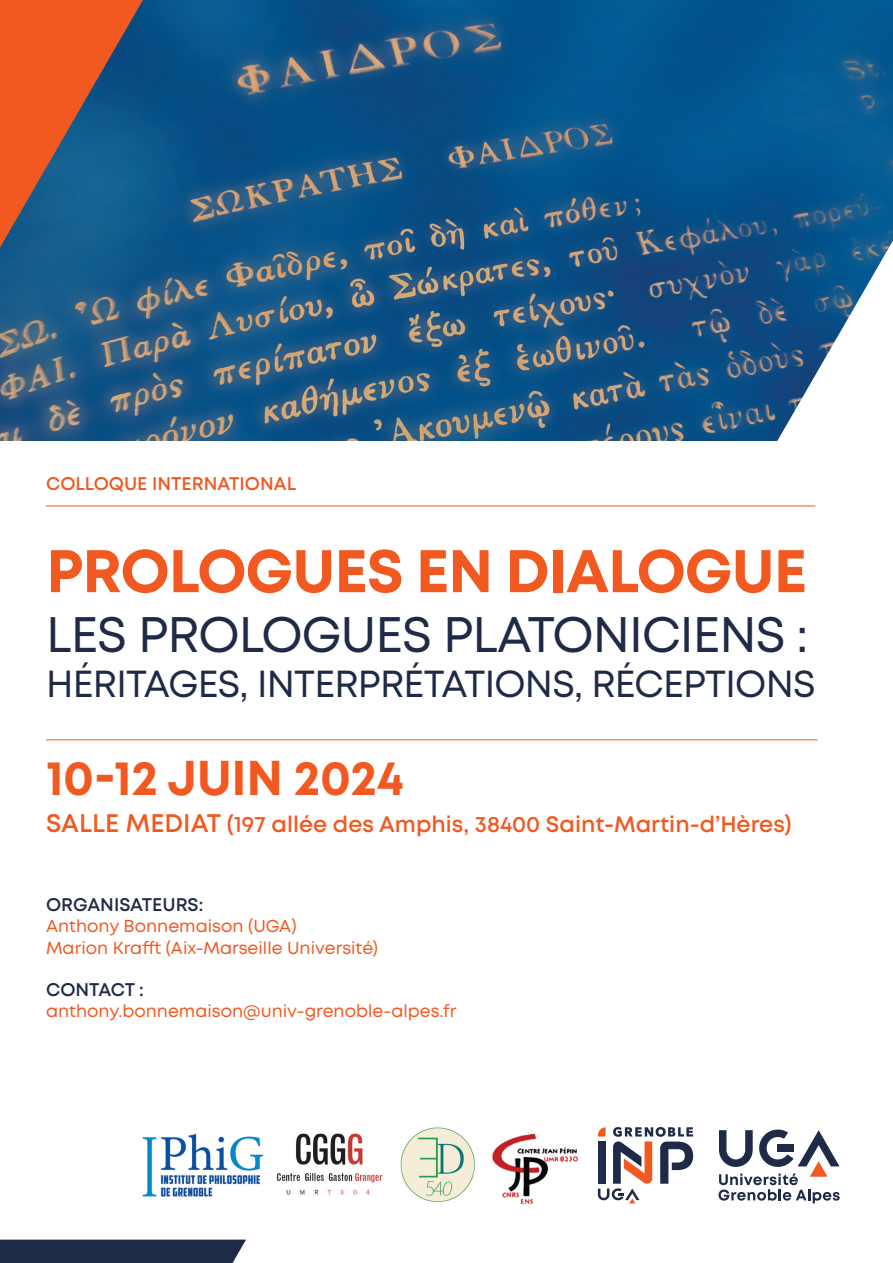
<style>
.page{position:relative;width:893px;height:1263px;background:#fff}
.page>*{position:absolute;margin:0;border:0;box-sizing:border-box;transform-origin:0 0}
.t1{font:700 60px "Mont";letter-spacing:-.02em;color:#f15921}
.t2{font:49.8px "Mont";letter-spacing:-.02em;color:#1f2b46}
.t3{font:700 48.9px "Mont";letter-spacing:-.01em;color:#f15921}
.t4{font:37.65px "Mont";letter-spacing:-.02em;color:#1f2b46}
.t5{font:600 22.35px "Mont";color:#f15921}
.t6{font:600 18.3px "Mont";color:#1f2b46}
.t7{font:600 18.3px "Mont";color:#f15921}
.t8{font:17.25px/21.3px "Mont";color:#f15921}
.s1{font-size:25.5px}
</style>
<div class="page">
<img style="left:0;top:0;width:893px;height:440px">
<hr style="left:46px;top:739px;width:772px;height:1px;background:#f15921">
<hr style="left:46px;top:505px;width:769px;height:1px;background:#f15921">
<svg style="left:0;top:0;width:143px;height:248px;background:#805a57"></svg>
<svg style="left:0;top:1239px;width:246px;height:24px;background:#2a354f"></svg>
<svg style="left:757px;top:241px;width:136px;height:200px"></svg>
<svg style="left:718px;top:1129px;width:122px;height:74px"></svg>
<svg style="left:598px;top:1127px;width:95px;height:76px"></svg>
<img style="left:492px;top:1133px;width:87px;height:70px">
<img style="left:400px;top:1127px;width:75px;height:76px">
<img style="left:276px;top:1133px;width:107px;height:62px">
<img style="left:142px;top:1133px;width:122px;height:64px">
<p class="t7" style="left:46px;top:472px;width:252px">COLLOQUE INTERNATIONAL</p>
<h1 class="t1" style="left:46px;top:532px;width:762px">PROLOGUES EN DIALOGUE</h1>
<h2 class="t2" style="left:46px;top:603px;width:764px">LES PROLOGUES PLATONICIENS :</h2>
<h3 class="t4" style="left:46px;top:660px;width:771px">HÉRITAGES, INTERPRÉTATIONS, RÉCEPTIONS</h3>
<h3 class="t3" style="left:46px;top:746px;width:359px">10-12 JUIN 2024</h3>
<p class="t5" style="left:46px;top:810px;width:747px"><span class="s1">SALLE MEDIAT</span> (197 allée des Amphis, 38400 Saint-Martin-d’Hères)</p>
<p class="t6" style="left:46px;top:893px;width:159px">ORGANISATEURS:</p>
<p class="t8" style="left:46px;top:916px;width:333px">Anthony Bonnemaison (UGA)<br>Marion Krafft (Aix-Marseille Université)</p>
<p class="t6" style="left:46px;top:978px;width:99px">CONTACT :</p>
<p class="t8" style="left:46px;top:1001px;width:412px">anthony.bonnemaison@univ-grenoble-alpes.fr</p>
</div>
